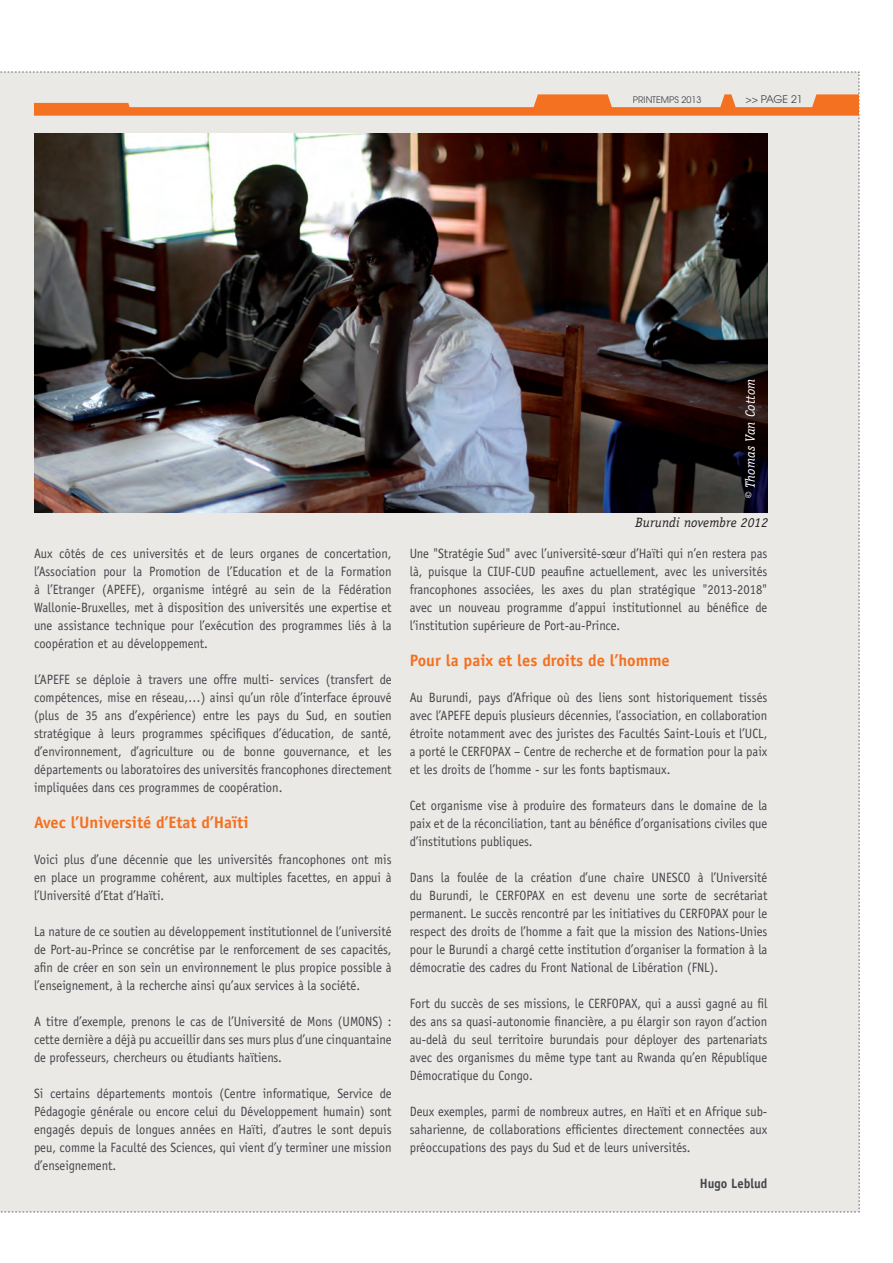
<style>
.page{position:relative;width:893px;height:1263px;background:#fff}
.page>*{position:absolute;margin:0;border:0;box-sizing:border-box;transform-origin:0 0}
.t1{font:700 16.5px "Officina Sans";color:#f37121}
.t2{font:13.5px/18px "Officina Sans";color:#42454b;text-align:justify;scale:.93 1}
.t3{font:italic 13.5px "Officina Serif";letter-spacing:.01em;color:#231f20}
.t4{font:italic 13.5px "Officina Serif";letter-spacing:.01em;color:#fff}
.t5{font:700 13.5px "Officina Sans";color:#42454b;scale:.93 1}
.t6{font:10.5px "Avant Garde";letter-spacing:-.02em;color:#42454b}
.t7{font:9px "Avant Garde";color:#42454b}
</style>
<div class="page">
<div style="left:0;top:72px;width:860px;height:1141px;background:#ebe9e5"></div>
<img style="left:34px;top:133px;width:733px;height:379px">
<p class="t7" style="left:633px;top:94px;width:70px">PRINTEMPS 2013</p>
<p class="t6" style="left:745px;top:93px;width:59px">&gt;&gt; PAGE 21</p>
<p class="t2" style="left:34px;top:544px;width:386px">Aux côtés de ces universités et de leurs organes de concertation, l’Association pour la Promotion de l’Education et de la Formation à l’Etranger (APEFE), organisme intégré au sein de la Fédération Wallonie-Bruxelles, met à disposition des universités une expertise et une assistance technique pour l’exécution des programmes liés à la coopération et au développement.</p>
<p class="t2" style="left:34px;top:670px;width:386px">L’APEFE se déploie à travers une offre multi- services (transfert de compétences, mise en réseau,…) ainsi qu’un rôle d’interface éprouvé (plus de 35 ans d’expérience) entre les pays du Sud, en soutien stratégique à leurs programmes spécifiques d’éducation, de santé, d’environnement, d’agriculture ou de bonne gouvernance, et les départements ou laboratoires des universités francophones directement impliquées dans ces programmes de coopération.</p>
<p class="t1" style="left:34px;top:812px;width:216px">Avec l’Université d’Etat d’Haïti</p>
<p class="t2" style="left:34px;top:850px;width:386px">Voici plus d’une décennie que les universités francophones ont mis en place un programme cohérent, aux multiples facettes, en appui à l’Université d’Etat d’Haïti.</p>
<p class="t2" style="left:34px;top:922px;width:386px">La nature de ce soutien au développement institutionnel de l’université de Port-au-Prince se concrétise par le renforcement de ses capacités, afin de créer en son sein un environnement le plus propice possible à l’enseignement, à la recherche ainsi qu’aux services à la société.</p>
<p class="t2" style="left:34px;top:1012px;width:386px">A titre d’exemple, prenons le cas de l’Université de Mons (UMONS) : cette dernière a déjà pu accueillir dans ses murs plus d’une cinquantaine de professeurs, chercheurs ou étudiants haïtiens.</p>
<p class="t2" style="left:34px;top:1084px;width:386px">Si certains départements montois (Centre informatique, Service de Pédagogie générale ou encore celui du Développement humain) sont engagés depuis de longues années en Haïti, d’autres le sont depuis peu, comme la Faculté des Sciences, qui vient d’y terminer une mission d’enseignement.</p>
<p class="t4" style="left:742px;top:499px;width:122px;rotate:-90deg">© Thomas Van Cottom</p>
<p class="t3" style="left:635px;top:515px;width:134px">Burundi novembre 2012</p>
<p class="t2" style="left:410px;top:544px;width:386px">Une "Stratégie Sud" avec l’université-sœur d’Haïti qui n’en restera pas là, puisque la CIUF-CUD peaufine actuellement, avec les universités francophones associées, les axes du plan stratégique "2013-2018" avec un nouveau programme d’appui institutionnel au bénéfice de l’institution supérieure de Port-au-Prince.</p>
<p class="t1" style="left:410px;top:650px;width:262px">Pour la paix et les droits de l’homme</p>
<p class="t2" style="left:410px;top:688px;width:386px">Au Burundi, pays d’Afrique où des liens sont historiquement tissés avec l’APEFE depuis plusieurs décennies, l’association, en collaboration étroite notamment avec des juristes des Facultés Saint-Louis et l’UCL, a porté le CERFOPAX – Centre de recherche et de formation pour la paix et les droits de l’homme - sur les fonts baptismaux.</p>
<p class="t2" style="left:410px;top:796px;width:386px">Cet organisme vise à produire des formateurs dans le domaine de la paix et de la réconciliation, tant au bénéfice d’organisations civiles que d’institutions publiques.</p>
<p class="t2" style="left:410px;top:868px;width:386px">Dans la foulée de la création d’une chaire UNESCO à l’Université du Burundi, le CERFOPAX en est devenu une sorte de secrétariat permanent. Le succès rencontré par les initiatives du CERFOPAX pour le respect des droits de l’homme a fait que la mission des Nations-Unies pour le Burundi a chargé cette institution d’organiser la formation à la démocratie des cadres du Front National de Libération (FNL).</p>
<p class="t2" style="left:410px;top:994px;width:386px">Fort du succès de ses missions, le CERFOPAX, qui a aussi gagné au fil des ans sa quasi-autonomie financière, a pu élargir son rayon d’action au-delà du seul territoire burundais pour déployer des partenariats avec des organismes du même type tant au Rwanda qu’en République Démocratique du Congo.</p>
<p class="t2" style="left:410px;top:1102px;width:386px">Deux exemples, parmi de nombreux autres, en Haïti et en Afrique sub&shy;saharienne, de collaborations efficientes directement connectées aux préoccupations des pays du Sud et de leurs universités.</p>
<p class="t5" style="left:700px;top:1175px;width:74px">Hugo Leblud</p>
</div>
